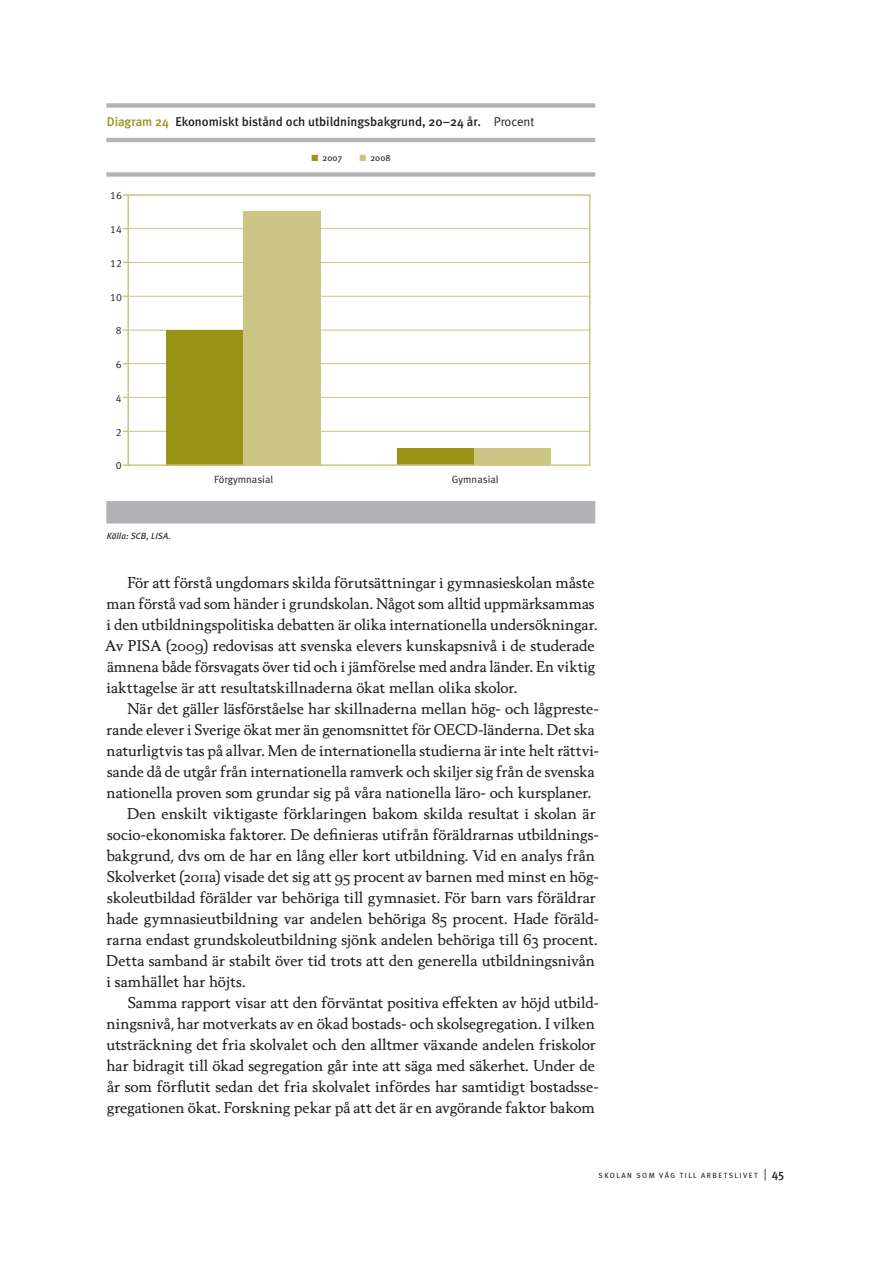
<style>
.page{position:relative;width:893px;height:1263px;background:#fff}
.page>*{position:absolute;margin:0;border:0;box-sizing:border-box;transform-origin:0 0}
.t1{font:15px/21px "Berling Nova Text Pro";color:#231f20}
.t2{font:500 12.75px "Meta";color:#231f20}
.t3{font:10.5px "Meta Normal LF";color:#231f20}
.t4{font:italic 9px "Meta";letter-spacing:.01em;color:#231f20}
.t5{font:9px "Meta";letter-spacing:.005em;color:#231f20}
.t6{font:7.5px "Meta";letter-spacing:.2em;color:#231f20}
.s1{color:#9a9317}
.s2{font-family:"Meta Normal";font-weight:400}
.s3{color:#cbc584}
.s4{font-family:"Meta Normal";font-size:12px}
.s5{font-weight:500;font-size:12px}
</style>
<div class="page">
<div style="left:106px;top:103px;width:489px;height:5px;background:#b2b3b7"></div>
<hr style="left:106px;top:138px;width:489px;height:4px;background:#b2b3b7">
<div style="left:106px;top:172px;width:489px;height:5px;background:#b2b3b7"></div>
<div style="left:106px;top:501px;width:489px;height:23px;background:#b2b3b7"></div>
<hr style="left:128px;top:431px;width:462px;height:1px;background:#cbc584">
<hr style="left:128px;top:397px;width:462px;height:1px;background:#cbc584">
<hr style="left:128px;top:363px;width:462px;height:1px;background:#cbc584">
<hr style="left:128px;top:330px;width:462px;height:1px;background:#cbc584">
<hr style="left:128px;top:296px;width:462px;height:1px;background:#cbc584">
<hr style="left:128px;top:262px;width:462px;height:1px;background:#cbc584">
<hr style="left:128px;top:228px;width:462px;height:1px;background:#cbc584">
<div style="left:166px;top:330px;width:77px;height:135px;background:#9a9317"></div>
<div style="left:243px;top:212px;width:77px;height:253px;background:#cbc584"></div>
<div style="left:397px;top:448px;width:78px;height:17px;background:#9a9317"></div>
<div style="left:475px;top:448px;width:76px;height:17px;background:#cbc584"></div>
<div style="left:127px;top:194px;width:463px;height:272px;border:2px solid #cbc584"></div>
<p class="t2" style="left:107px;top:114px;width:429px"><span class="s1">Diagram 24</span> Ekonomiskt bistånd och utbildningsbakgrund, 20–24 år. <span class="s2">Procent</span></p>
<p class="t5" style="left:312px;top:152px;width:32px"><span class="s1">■</span> 2007</p>
<p class="t5" style="left:359px;top:152px;width:33px"><span class="s3">■</span> 2008</p>
<p class="t3" style="left:110px;top:190px;width:13px">16</p>
<p class="t3" style="left:110px;top:224px;width:13px">14</p>
<p class="t3" style="left:110px;top:257px;width:13px">12</p>
<p class="t3" style="left:110px;top:291px;width:13px">10</p>
<p class="t3" style="left:116px;top:325px;width:7px">8</p>
<p class="t3" style="left:116px;top:359px;width:7px">6</p>
<p class="t3" style="left:116px;top:392px;width:7px">4</p>
<p class="t3" style="left:116px;top:426px;width:7px">2</p>
<p class="t3" style="left:116px;top:460px;width:7px">0</p>
<p class="t3" style="left:214px;top:473px;width:60px">Förgymnasial</p>
<p class="t3" style="left:452px;top:473px;width:48px">Gymnasial</p>
<p class="t4" style="left:107px;top:530px;width:66px">Källa: SCB, LISA.</p>
<p class="t1" style="left:105px;top:572px;width:494px;text-indent:22px">För att förstå ungdomars skilda förutsättningar i gymnasieskolan måste man förstå vad som händer i grundskolan. Något som alltid uppmärksammas i den utbildningspolitiska debatten är olika internationella undersökningar.<br>Av PISA (2009) redovisas att svenska elevers kunskapsnivå i de studerade ämnena både försvagats över tid och i jämförelse med andra länder. En viktig iakttagelse är att resultatskillnaderna ökat mellan olika skolor.</p>
<p class="t1" style="left:127px;top:698px;width:473px">När det gäller läsförståelse har skillnaderna mellan hög- och lågpreste-</p>
<p class="t1" style="left:107px;top:719px;width:490px">rande elever i Sverige ökat mer än genomsnittet för OECD-länderna. Det ska</p>
<p class="t1" style="left:107px;top:740px;width:494px">naturligtvis tas på allvar. Men de internationella studierna är inte helt rättvi-</p>
<p class="t1" style="left:107px;top:761px;width:489px">sande då de utgår från internationella ramverk och skiljer sig från de svenska</p>
<p class="t1" style="left:107px;top:782px;width:486px">nationella proven som grundar sig på våra nationella läro- och kursplaner.</p>
<p class="t1" style="left:127px;top:803px;width:470px">Den enskilt viktigaste förklaringen bakom skilda resultat i skolan är</p>
<p class="t1" style="left:107px;top:824px;width:493px">socio-ekonomiska faktorer. De definieras utifrån föräldrarnas utbildnings-</p>
<p class="t1" style="left:106px;top:845px;width:490px">bakgrund, dvs om de har en lång eller kort utbildning. Vid en analys från</p>
<p class="t1" style="left:107px;top:866px;width:494px">Skolverket (2011a) visade det sig att 95 procent av barnen med minst en hög-</p>
<p class="t1" style="left:107px;top:887px;width:490px">skoleutbildad förälder var behöriga till gymnasiet. För barn vars föräldrar</p>
<p class="t1" style="left:106px;top:908px;width:494px">hade gymnasieutbildning var andelen behöriga 85 procent. Hade föräld-</p>
<p class="t1" style="left:107px;top:929px;width:492px">rarna endast grundskoleutbildning sjönk andelen behöriga till 63 procent.</p>
<p class="t1" style="left:106px;top:950px;width:490px">Detta samband är stabilt över tid trots att den generella utbildningsnivån</p>
<p class="t1" style="left:107px;top:971px;width:140px">i samhället har höjts.</p>
<p class="t1" style="left:128px;top:992px;width:473px">Samma rapport visar att den förväntat positiva effekten av höjd utbild-</p>
<p class="t1" style="left:107px;top:1013px;width:490px">ningsnivå, har motverkats av en ökad bostads- och skolsegregation. I vilken</p>
<p class="t1" style="left:107px;top:1034px;width:491px">utsträckning det fria skolvalet och den alltmer växande andelen friskolor</p>
<p class="t1" style="left:106px;top:1055px;width:490px">har bidragit till ökad segregation går inte att säga med säkerhet. Under de</p>
<p class="t1" style="left:107px;top:1076px;width:493px">år som förflutit sedan det fria skolvalet infördes har samtidigt bostadsse-</p>
<p class="t1" style="left:107px;top:1097px;width:490px">gregationen ökat. Forskning pekar på att det är en avgörande faktor bakom</p>
<p class="t6" style="left:598px;top:1171px;width:12px">SKOL</p>
<p class="t6" style="left:621px;top:1171px;width:22px">AN SOM</p>
<p class="t6" style="left:659px;top:1171px;width:26px">VÄG TILL</p>
<p class="t6" style="left:701px;top:1171px;width:29px">ARB ETSLIV</p>
<p class="t6" style="left:749px;top:1171px;width:37px">ET <span class="s4">|</span><span class="s5">45</span></p>
</div>
